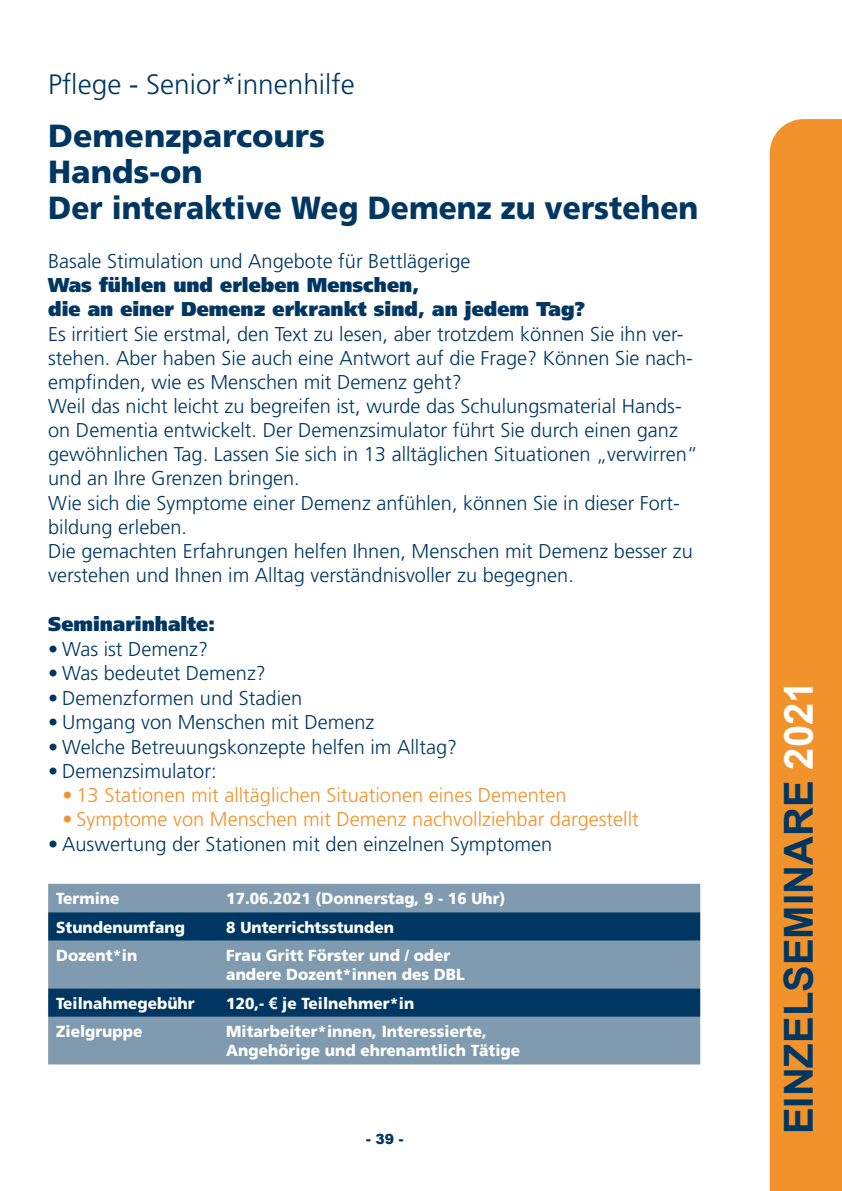
<style>
.page{position:relative;width:842px;height:1191px;background:#fff}
.page>*{position:absolute;margin:0;border:0;box-sizing:border-box;transform-origin:0 0}
.t1{font:700 40px "Arial";color:#003762}
.t2{font:900 32px/36px "Frutiger";color:#003762}
.t3{font:300 28px "Frutiger";color:#003762}
.t4{font:300 20px/24.2px "Frutiger";color:#003762}
.t5{font:300 20px "Frutiger";color:#f2922b}
.t6{font:900 20px/24px "Frutiger";color:#003762;scale:.96 1}
.t7{font:900 16px/19.2px "Frutiger";color:#fff;scale:.96 1}
.t8{font:900 14px "Arial";color:#003762}
.s1{font-weight:400}
.s2{font-family:"Arial";font-weight:700}
.s3{color:#fff}
</style>
<div class="page">
<div style="left:770px;top:119px;width:72px;height:1072px;background:#f2922b"></div>
<div style="left:48px;top:883px;width:652px;height:181px;background:#809bb0"></div>
<svg style="left:48px;top:912px;width:652px;height:104px;background:#3b6586"></svg>
<h3 class="t3" style="left:48px;top:68px;width:308px">Pflege <span class="s1">-</span> Senior*innenhilfe</h3>
<h2 class="t2" style="left:48px;top:117px;width:652px">Demenzparcours<br>Hands-on<br>Der interaktive Weg Demenz zu verstehen</h2>
<p class="t4" style="left:48px;top:248px;width:424px">Basale Stimulation und Angebote für Bettlägerige</p>
<p class="t6" style="left:48px;top:273px;width:561px">Was fühlen und erleben Menschen,<br>die an einer Demenz erkrankt sind, an jedem Tag?</p>
<p class="t4" style="left:48px;top:321px;width:651px">Es irritiert Sie erstmal, den Text zu lesen, aber trotzdem können Sie ihn ver&shy;stehen. Aber haben Sie auch eine Antwort auf die Frage? Können Sie nach&shy;empfinden, wie es Menschen mit Demenz geht?<br>Weil das nicht leicht zu begreifen ist, wurde das Schulungsmaterial Hands&shy;on Dementia entwickelt. Der Demenzsimulator führt Sie durch einen ganz gewöhnlichen Tag. Lassen Sie sich in 13 alltäglichen Situationen „verwirren“ und an Ihre Grenzen bringen.<br>Wie sich die Symptome einer Demenz anfühlen, können Sie in dieser Fort&shy;bildung erleben.<br>Die gemachten Erfahrungen helfen Ihnen, Menschen mit Demenz besser zu verstehen und Ihnen im Alltag verständnisvoller zu begegnen.</p>
<p class="t6" style="left:48px;top:612px;width:176px">Seminarinhalte:</p>
<p class="t4" style="left:48px;top:636px;width:161px">• Was ist Demenz?</p>
<p class="t4" style="left:48px;top:661px;width:219px">• Was bedeutet Demenz?</p>
<p class="t4" style="left:48px;top:685px;width:256px">• Demenzformen und Stadien</p>
<p class="t4" style="left:48px;top:710px;width:328px">• Umgang von Menschen mit Demenz</p>
<p class="t4" style="left:48px;top:734px;width:410px">• Welche Betreuungskonzepte helfen im Alltag?</p>
<p class="t4" style="left:48px;top:759px;width:170px">• Demenzsimulator:</p>
<p class="t5" style="left:63px;top:784px;width:506px">• 13 Stationen mit alltäglichen Situationen eines Dementen</p>
<p class="t5" style="left:63px;top:808px;width:578px">• Symptome von Menschen mit Demenz nachvollziehbar dargestellt</p>
<p class="t4" style="left:48px;top:831px;width:506px">• Auswertung der Stationen mit den einzelnen Symptomen</p>
<p class="t7" style="left:56px;top:888px;width:67px">Termine</p>
<p class="t7" style="left:226px;top:888px;width:292px">17.06.2021 (Donnerstag, 9 - 16 Uhr)</p>
<p class="t7" style="left:56px;top:917px;width:136px">Stundenumfang</p>
<p class="t7" style="left:226px;top:917px;width:176px">8 Unterrichtsstunden</p>
<p class="t7" style="left:56px;top:945px;width:86px">Dozent*in</p>
<p class="t7" style="left:226px;top:945px;width:250px">Frau Gritt Förster und / oder andere Dozent*innen des DBL</p>
<p class="t7" style="left:56px;top:993px;width:146px">Teilnahmegebühr</p>
<p class="t7" style="left:226px;top:993px;width:197px">120,- <span class="s2">€</span> je Teilnehmer*in</p>
<p class="t7" style="left:56px;top:1021px;width:91px">Zielgruppe</p>
<p class="t7" style="left:226px;top:1021px;width:308px">Mitarbeiter*innen, Interessierte,<br>Angehörige und ehrenamtlich Tätige</p>
<p class="t8" style="left:366px;top:1129px;width:39px">- 39 -</p>
<h1 class="t1" style="left:772px;top:1134px;width:455px;rotate:-90deg">EINZELSEMINARE <span class="s3">2021</span></h1>
</div>
